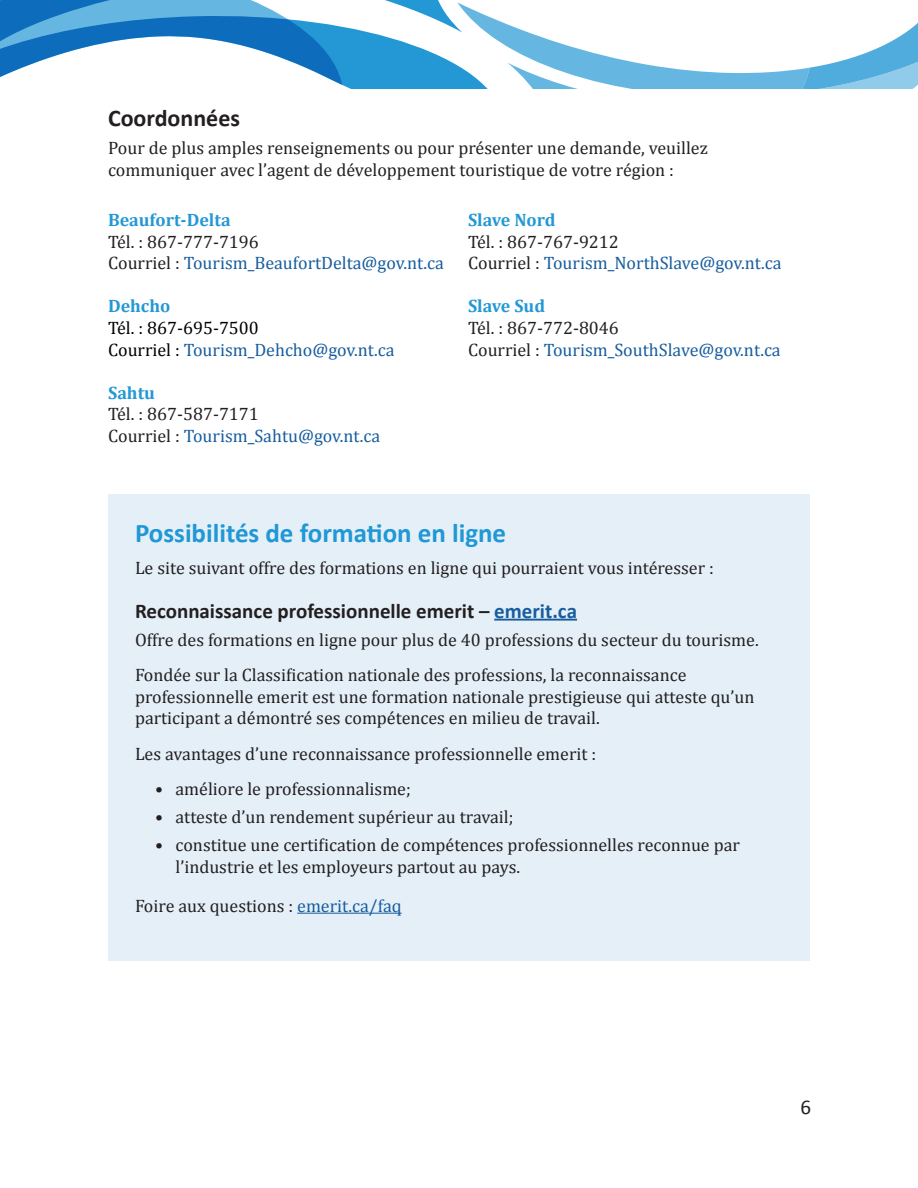
<style>
.page{position:relative;width:918px;height:1188px;background:#fff}
.page>*{position:absolute;margin:0;border:0;box-sizing:border-box;transform-origin:0 0}
.t1{font:700 27px "Calibri";color:#1f98d5}
.t2{font:700 24px "Calibri";color:#231f20}
.t3{font:700 21px "Calibri";color:#231f20}
.t4{font:21px "Calibri";color:#231f20}
.t5{font:18px/21.6px "Cambria";color:#231f20}
.t6{font:18px/21.6px "Cambria";color:#175d9e}
.t7{font:18px/21.6px "Cambria";color:#000}
.t8{font:700 18px "Cambria";color:#2398d5}
.s1{color:#231f20}
.s2{color:#175d9e}
</style>
<div class="page">
<svg style="left:1px;top:0;width:916px;height:88px"></svg>
<div style="left:108px;top:495px;width:702px;height:466px;background:#e4eff8"></div>
<hr style="left:494px;top:619px;width:83px;height:2px;background:#175d9e">
<hr style="left:297px;top:913px;width:105px;height:1px;background:#175d9e">
<h2 class="t2" style="left:108px;top:103px;width:134px">Coordonnées</h2>
<p class="t5" style="left:108px;top:137px;width:601px">Pour de plus amples renseignements ou pour présenter une demande, veuillez communiquer avec l’agent de développement touristique de votre région :</p>
<p class="t8" style="left:108px;top:207px;width:124px">Beaufort-Delta</p>
<p class="t6" style="left:108px;top:231px;width:337px"><span class="s1">Tél. : 867-777-7196<br>Courriel :</span> Tourism_BeaufortDelta@gov.nt.ca</p>
<p class="t8" style="left:108px;top:294px;width:64px">Dehcho</p>
<p class="t7" style="left:108px;top:317px;width:288px">Tél. : 867-695-7500<br>Courriel : <span class="s2">Tourism_Dehcho@gov.nt.ca</span></p>
<p class="t8" style="left:108px;top:380px;width:49px">Sahtu</p>
<p class="t5" style="left:108px;top:403px;width:274px">Tél. : 867-587-7171<br>Courriel : <span class="s2">Tourism_Sahtu@gov.nt.ca</span></p>
<p class="t8" style="left:468px;top:207px;width:89px">Slave Nord</p>
<p class="t6" style="left:468px;top:231px;width:315px"><span class="s1">Tél. : 867-767-9212<br>Courriel :</span> Tourism_NorthSlave@gov.nt.ca</p>
<p class="t8" style="left:468px;top:294px;width:79px">Slave Sud</p>
<p class="t6" style="left:468px;top:317px;width:314px"><span class="s1">Tél. : 867-772-8046<br>Courriel :</span> Tourism_SouthSlave@gov.nt.ca</p>
<h1 class="t1" style="left:135px;top:516px;width:373px">Possibilités de formation en ligne</h1>
<p class="t5" style="left:135px;top:557px;width:580px">Le site suivant offre des formations en ligne qui pourraient vous intéresser :</p>
<p class="t3" style="left:135px;top:598px;width:444px">Reconnaissance professionnelle emerit – <span class="s2">emerit.ca</span></p>
<p class="t5" style="left:135px;top:622px;width:625px;line-height:35.1px">Offre des formations en ligne pour plus de 40 professions du secteur du tourisme.<br>Fondée sur la Classification nationale des professions, la reconnaissance</p>
<p class="t5" style="left:135px;top:686px;width:621px">professionnelle emerit est une formation nationale prestigieuse qui atteste qu’un participant a démontré ses compétences en milieu de travail.</p>
<p class="t5" style="left:135px;top:743px;width:463px">Les avantages d’une reconnaissance professionnelle emerit :</p>
<p class="t5" style="left:155px;top:778px;width:257px">• améliore le professionnalisme;</p>
<p class="t5" style="left:155px;top:806px;width:360px">• atteste d’un rendement supérieur au travail;</p>
<p class="t5" style="left:176px;top:834px;width:566px;text-indent:-20px">• constitue une certification de compétences professionnelles reconnue par l’industrie et les employeurs partout au pays.</p>
<p class="t5" style="left:135px;top:895px;width:268px">Foire aux questions : <span class="s2">emerit.ca/faq</span></p>
<p class="t4" style="left:801px;top:1094px;width:12px">6</p>
</div>
